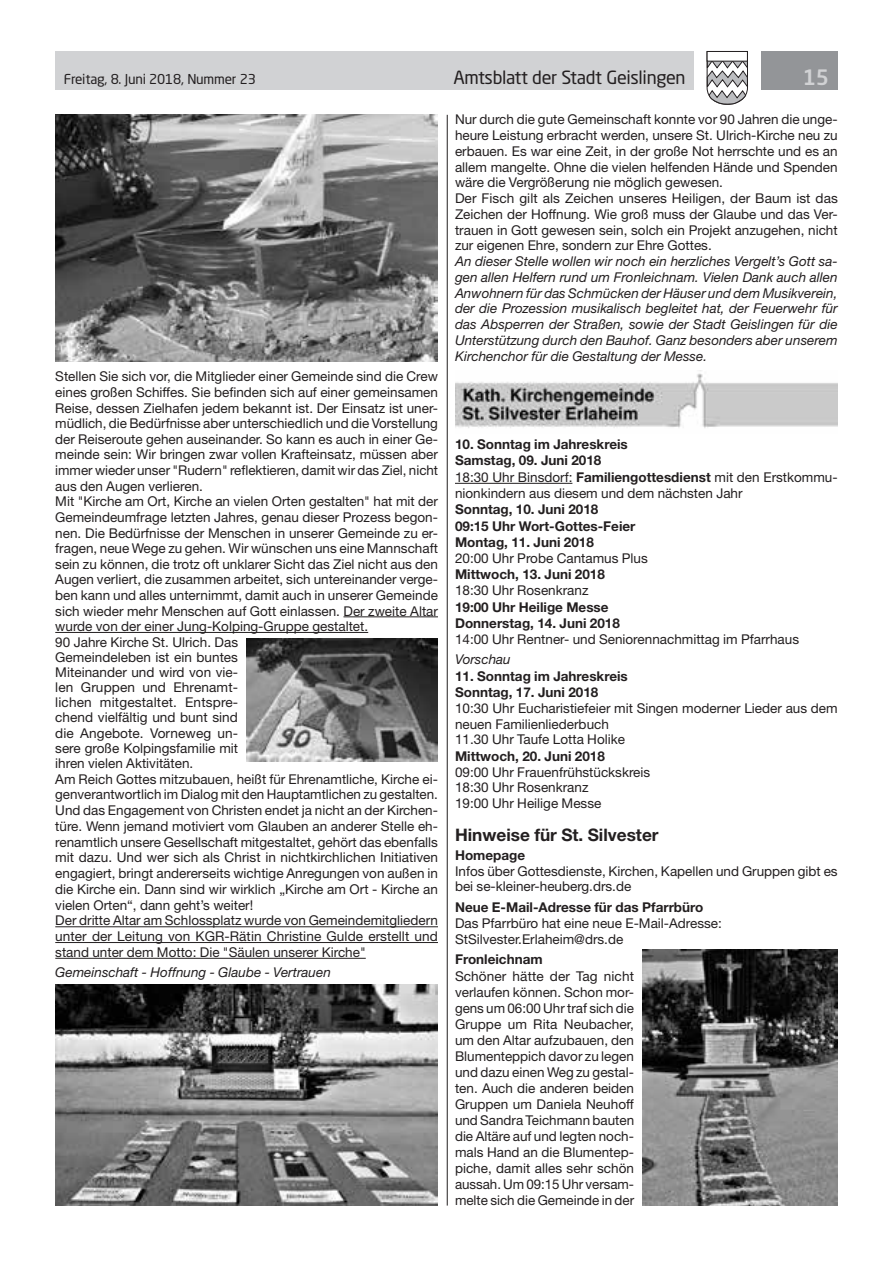
<style>
.page{position:relative;width:893px;height:1263px;background:#fff}
.page>*{position:absolute;margin:0;border:0;box-sizing:border-box;transform-origin:0 0}
.t1{font:500 21px "Neo Sans Std";color:#d1d2d4}
.t2{font:18px "Neo Sans Std";letter-spacing:-.02em;color:#231f20}
.t3{font:700 17.25px "Helvetica Neue LT Std";color:#231f20}
.t4{font:13.5px/15.6px "Helvetica Neue LT Std";color:#231f20}
.t5{font:italic 13.5px/15.8px "Helvetica Neue LT Std";color:#231f20;text-align:justify}
.t6{font:700 13.5px/16.5px "Helvetica Neue LT Std";color:#231f20}
.t7{font:13.5px "Neo Sans Std";letter-spacing:-.015em;color:#231f20}
.s1{font-weight:700}
</style>
<div class="page">
<div style="left:55px;top:51px;width:639px;height:38px;background:#d1d2d4"></div>
<div style="left:761px;top:51px;width:77px;height:38px;background:#939598"></div>
<svg style="left:706px;top:51px;width:42px;height:54px"></svg>
<div style="left:707px;top:51px;width:41px;height:10px;background:#fff;border:1px solid #231f20"></div>
<hr style="left:447px;top:115px;width:1px;height:1090px;background:#231f20">
<hr style="left:343px;top:616px;width:95px;height:1px;background:#231f20">
<hr style="left:55px;top:632px;width:313px;height:1px;background:#231f20">
<hr style="left:55px;top:926px;width:383px;height:1px;background:#231f20">
<hr style="left:55px;top:942px;width:383px;height:1px;background:#231f20">
<hr style="left:55px;top:958px;width:311px;height:1px;background:#231f20">
<img style="left:55px;top:115px;width:383px;height:246px">
<img style="left:55px;top:984px;width:383px;height:221px">
<hr style="left:455px;top:483px;width:117px;height:1px;background:#231f20">
<img style="left:455px;top:370px;width:383px;height:58px">
<img style="left:247px;top:638px;width:191px;height:123px">
<img style="left:642px;top:950px;width:196px;height:255px">
<p class="t7" style="left:64px;top:71px;width:194px">Freitag, 8. Juni 2018, Nummer 23</p>
<h2 class="t2" style="left:453px;top:66px;width:234px">Amtsblatt der Stadt Geislingen</h2>
<h1 class="t1" style="left:803px;top:64px;width:28px">15</h1>
<p class="t4" style="left:55px;top:369px;width:384px">Stellen Sie sich vor, die Mitglieder einer Gemeinde sind die Crew eines großen Schiffes. Sie befinden sich auf einer gemeinsamen Reise, dessen Zielhafen jedem bekannt ist. Der Einsatz ist uner&shy;müdlich, die Bedürfnisse aber unterschiedlich und die Vorstellung der Reiseroute gehen auseinander. So kann es auch in einer Ge&shy;meinde sein: Wir bringen zwar vollen Krafteinsatz, müssen aber immer wieder unser "Rudern" reflektieren, damit wir das Ziel, nicht aus den Augen verlieren.<br>Mit "Kirche am Ort, Kirche an vielen Orten gestalten" hat mit der Gemeindeumfrage letzten Jahres, genau dieser Prozess begon&shy;nen. Die Bedürfnisse der Menschen in unserer Gemeinde zu er&shy;fragen, neue Wege zu gehen. Wir wünschen uns eine Mannschaft sein zu können, die trotz oft unklarer Sicht das Ziel nicht aus den Augen verliert, die zusammen arbeitet, sich untereinander verge&shy;ben kann und alles unternimmt, damit auch in unserer Gemeinde sich wieder mehr Menschen auf Gott einlassen. Der zweite Altar wurde von der einer Jung-Kolping-Gruppe gestaltet.<br>90 Jahre Kirche St. Ulrich. Das<br>Gemeindeleben ist ein buntes<br>Miteinander und wird von vie-<br>len Gruppen und Ehrenamt-<br>lichen mitgestaltet. Entspre-<br>chend vielfältig und bunt sind<br>die Angebote. Vorneweg un-<br>sere große Kolpingsfamilie mit<br>ihren vielen Aktivitäten.<br>Am Reich Gottes mitzubauen, heißt für Ehrenamtliche, Kirche ei&shy;genverantwortlich im Dialog mit den Hauptamtlichen zu gestalten.<br>Und das Engagement von Christen endet ja nicht an der Kirchen&shy;türe. Wenn jemand motiviert vom Glauben an anderer Stelle eh&shy;renamtlich unsere Gesellschaft mitgestaltet, gehört das ebenfalls mit dazu. Und wer sich als Christ in nichtkirchlichen Initiativen engagiert, bringt andererseits wichtige Anregungen von außen in die Kirche ein. Dann sind wir wirklich „Kirche am Ort - Kirche an vielen Orten“, dann geht’s weiter!<br>Der dritte Altar am Schlossplatz wurde von Gemeindemitgliedern unter der Leitung von KGR-Rätin Christine Gulde erstellt und stand unter dem Motto: Die "Säulen unserer Kirche"</p>
<p class="t5" style="left:55px;top:964px;width:277px">Gemeinschaft - Hoffnung - Glaube - Vertrauen</p>
<p class="t4" style="left:455px;top:112px;width:384px">Nur durch die gute Gemeinschaft konnte vor 90 Jahren die unge&shy;heure Leistung erbracht werden, unsere St. Ulrich-Kirche neu zu erbauen. Es war eine Zeit, in der große Not herrschte und es an allem mangelte. Ohne die vielen helfenden Hände und Spenden wäre die Vergrößerung nie möglich gewesen.<br>Der Fisch gilt als Zeichen unseres Heiligen, der Baum ist das Zeichen der Hoffnung. Wie groß muss der Glaube und das Ver&shy;trauen in Gott gewesen sein, solch ein Projekt anzugehen, nicht zur eigenen Ehre, sondern zur Ehre Gottes.</p>
<p class="t5" style="left:455px;top:253px;width:384px">An dieser Stelle wollen wir noch ein herzliches Vergelt’s Gott sa&shy;gen allen Helfern rund um Fronleichnam. Vielen Dank auch allen Anwohnern für das Schmücken der Häuser und dem Musikverein, der die Prozession musikalisch begleitet hat, der Feuerwehr für das Absperren der Straßen, sowie der Stadt Geislingen für die Unterstützung durch den Bauhof. Ganz besonders aber unserem Kirchenchor für die Gestaltung der Messe.</p>
<p class="t4" style="left:455px;top:436px;width:384px;line-height:16.2px"><span class="s1">10. Sonntag im Jahreskreis<br>Samstag, 09. Juni 2018<br></span>18:30 Uhr Binsdorf: <span class="s1">Familiengottesdienst</span> mit den Erstkommu&shy;nionkindern aus diesem und dem nächsten Jahr</p>
<p class="t6" style="left:455px;top:501px;width:182px">Sonntag, 10. Juni 2018<br>09:15 Uhr Wort-Gottes-Feier<br>Montag, 11. Juni 2018</p>
<p class="t4" style="left:455px;top:550px;width:194px">20:00 Uhr Probe Cantamus Plus</p>
<p class="t6" style="left:455px;top:566px;width:151px">Mittwoch, 13. Juni 2018</p>
<p class="t4" style="left:455px;top:582px;width:135px">18:30 Uhr Rosenkranz</p>
<p class="t6" style="left:455px;top:598px;width:166px">19:00 Uhr Heilige Messe<br>Donnerstag, 14. Juni 2018</p>
<p class="t4" style="left:455px;top:631px;width:346px">14:00 Uhr Rentner- und Seniorennachmittag im Pfarrhaus</p>
<p class="t5" style="left:455px;top:651px;width:57px">Vorschau</p>
<p class="t6" style="left:455px;top:667px;width:174px">11. Sonntag im Jahreskreis<br>Sonntag, 17. Juni 2018</p>
<p class="t4" style="left:455px;top:700px;width:384px">10:30 Uhr Eucharistiefeier mit Singen moderner Lieder aus dem neuen Familienliederbuch<br>11.30 Uhr Taufe Lotta Holike</p>
<p class="t6" style="left:455px;top:747px;width:151px">Mittwoch, 20. Juni 2018</p>
<p class="t4" style="left:455px;top:764px;width:197px">09:00 Uhr Frauenfrühstückskreis<br>18:30 Uhr Rosenkranz<br>19:00 Uhr Heilige Messe</p>
<p class="t3" style="left:455px;top:824px;width:205px">Hinweise für St. Silvester</p>
<p class="t6" style="left:455px;top:846px;width:72px">Homepage</p>
<p class="t4" style="left:455px;top:863px;width:384px">Infos über Gottesdienste, Kirchen, Kapellen und Gruppen gibt es bei se-kleiner-heuberg.drs.de</p>
<p class="t6" style="left:455px;top:899px;width:250px">Neue E-Mail-Adresse für das Pfarrbüro</p>
<p class="t4" style="left:455px;top:915px;width:268px">Das Pfarrbüro hat eine neue E-Mail-Adresse:<br>StSilvester.Erlaheim@drs.de</p>
<p class="t6" style="left:455px;top:951px;width:89px">Fronleichnam</p>
<p class="t4" style="left:455px;top:967px;width:181px;line-height:16px;text-align:justify">Schöner hätte der Tag nicht verlaufen können. Schon mor&shy;gens um 06:00 Uhr traf sich die Gruppe um Rita Neubacher, um den Altar aufzubauen, den Blumenteppich davor zu legen und dazu einen Weg zu gestal&shy;ten. Auch die anderen beiden Gruppen um Daniela Neuhoff und Sandra Teichmann bauten die Altäre auf und legten noch&shy;mals Hand an die Blumentep&shy;piche, damit alles sehr schön aussah. Um 09:15 Uhr versam&shy;melte sich die Gemeinde in der</p>
</div>
